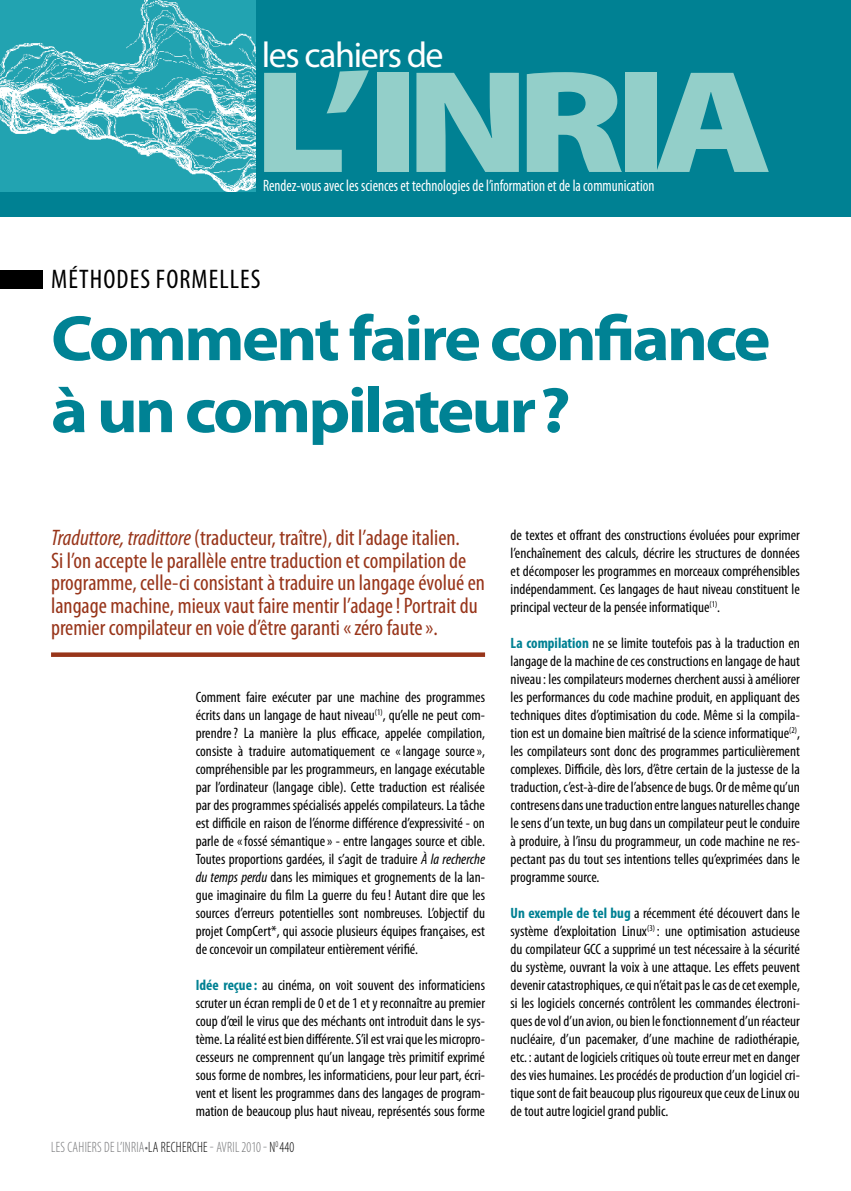
<style>
.page{position:relative;width:851px;height:1191px;background:#fff}
.page>*{position:absolute;margin:0;border:0;box-sizing:border-box;transform-origin:0 0}
.t1{font:900 147px "Myriad Pro";letter-spacing:-.08em;color:#93cfc9;scale:1.2 1}
.t2{font:700 64.5px/72px "Myriad Pro";letter-spacing:-.04em;color:#008294;scale:1.09 1}
.t3{font:36px "Myriad Pro";letter-spacing:-.04em;color:#fff}
.t4{font:condensed 27px "Myriad Pro";letter-spacing:.04em;color:#000}
.t5{font:condensed 22.5px/22.5px "Myriad Pro";color:#98351a}
.t6{font:condensed 16.5px "Myriad Pro";color:#fff;scale:.9 1}
.t7{font:condensed 15px/18px "Myriad Pro";color:#000;text-align:justify}
.t8{font:300 condensed 15px "Myriad Pro";letter-spacing:.02em;color:#707173;scale:.9 1}
.s1{font-style:italic}
.s2{font-weight:700;color:#008193}
.s3{color:#000}
</style>
<div class="page">
<div style="left:51px;top:652px;width:434px;height:5px;background:#98351a"></div>
<div style="left:0;top:270px;width:43px;height:18px;background:#000"></div>
<div style="left:0;top:0;width:850px;height:217px;background:#008193"></div>
<img style="left:0;top:0;width:255px;height:191px">
<h3 class="t3" style="left:262px;top:33px;width:183px">les cahiers de</h3>
<h1 class="t1" style="left:253px;top:24px;width:434px">L’INRIA</h1>
<p class="t6" style="left:263px;top:176px;width:436px">Rendez-vous avec les sciences et technologies de l’information et de la communication</p>
<h3 class="t4" style="left:51px;top:263px;width:211px">MéTHODES FORMELLES</h3>
<h2 class="t2" style="left:51px;top:300px;width:661px">Comment faire confiance à un compilateur?</h2>
<p class="t5" style="left:51px;top:526px;width:435px"><span class="s1">Traduttore, tradittore</span> (traducteur, traître), dit l’adage italien.<br>Si l’on accepte le parallèle entre traduction et compilation de programme, celle-ci consistant à traduire un langage évolué en langage machine, mieux vaut faire mentir l’adage! Portrait du premier compilateur en voie d’être garanti «zéro faute».</p>
<p class="t7" style="left:510px;top:526px;width:291px">de textes et offrant des constructions évoluées pour exprimer l’enchaînement des calculs, décrire les structures de données et décomposer les programmes en morceaux compréhensibles indépendamment. Ces langages de haut niveau constituent le principal vecteur de la pensée informatique<sup>(1)</sup>.</p>
<p class="t7" style="left:510px;top:634px;width:291px"><span class="s2">La compilation</span> ne se limite toutefois pas à la traduction en langage de la machine de ces constructions en langage de haut niveau: les compilateurs modernes cherchent aussi à améliorer les performances du code machine produit, en appliquant des techniques dites d’optimisation du code. Même si la compila&shy;tion est un domaine bien maîtrisé de la science informatique<sup>(2)</sup>, les compilateurs sont donc des programmes particulièrement complexes. Difficile, dès lors, d’être certain de la justesse de la traduction, c’est-à-dire de l’absence de bugs. Or de même qu’un contresens dans une traduction entre langues naturelles change le sens d’un texte, un bug dans un compilateur peut le conduire à produire, à l’insu du programmeur, un code machine ne res&shy;pectant pas du tout ses intentions telles qu’exprimées dans le programme source.</p>
<p class="t7" style="left:510px;top:904px;width:291px"><span class="s2">Un exemple de tel bug</span> a récemment été découvert dans le système d’exploitation Linux<sup>(3)</sup> : une optimisation astucieuse du compilateur GCC a supprimé un test nécessaire à la sécurité du système, ouvrant la voix à une attaque. Les effets peuvent devenir catastrophiques, ce qui n’était pas le cas de cet exemple, si les logiciels concernés contrôlent les commandes électroni&shy;ques de vol d’un avion, ou bien le fonctionnement d’un réacteur nucléaire, d’un pacemaker, d’une machine de radiothérapie, etc. : autant de logiciels critiques où toute erreur met en danger des vies humaines. Les procédés de production d’un logiciel cri&shy;tique sont de fait beaucoup plus rigoureux que ceux de Linux ou de tout autre logiciel grand public.</p>
<p class="t7" style="left:196px;top:688px;width:291px">Comment faire exécuter par une machine des programmes écrits dans un langage de haut niveau<sup>(1)</sup>, qu’elle ne peut com&shy;prendre? La manière la plus efficace, appelée compilation, consiste à traduire automatiquement ce «langage source», compréhensible par les programmeurs, en langage exécutable par l’ordinateur (langage cible). Cette traduction est réalisée par des programmes spécialisés appelés compilateurs. La tâche est difficile en raison de l’énorme différence d’expressivité - on parle de «fossé sémantique» - entre langages source et cible.<br>Toutes proportions gardées, il s’agit de traduire <span class="s1">À la recherche du temps perdu</span> dans les mimiques et grognements de la lan&shy;gue imaginaire du film La guerre du feu! Autant dire que les sources d’erreurs potentielles sont nombreuses. L’objectif du projet CompCert*, qui associe plusieurs équipes françaises, est de concevoir un compilateur entièrement vérifié.</p>
<p class="t7" style="left:196px;top:976px;width:291px"><span class="s2">Idée reçue :</span> au cinéma, on voit souvent des informaticiens scruter un écran rempli de 0 et de 1 et y reconnaître au premier coup d’œil le virus que des méchants ont introduit dans le sys&shy;tème. La réalité est bien différente. S’il est vrai que les micropro&shy;cesseurs ne comprennent qu’un langage très primitif exprimé sous forme de nombres, les informaticiens, pour leur part, écri&shy;vent et lisent les programmes dans des langages de program&shy;mation de beaucoup plus haut niveau, représentés sous forme</p>
<p class="t8" style="left:51px;top:1138px;width:271px">LES CAHIERS DE L’INRIA•<span class="s3">LA RECHERCHE</span> - AVRIL 2010- <span class="s3">N</span><sup>0</sup><span class="s3">440</span></p>
</div>
